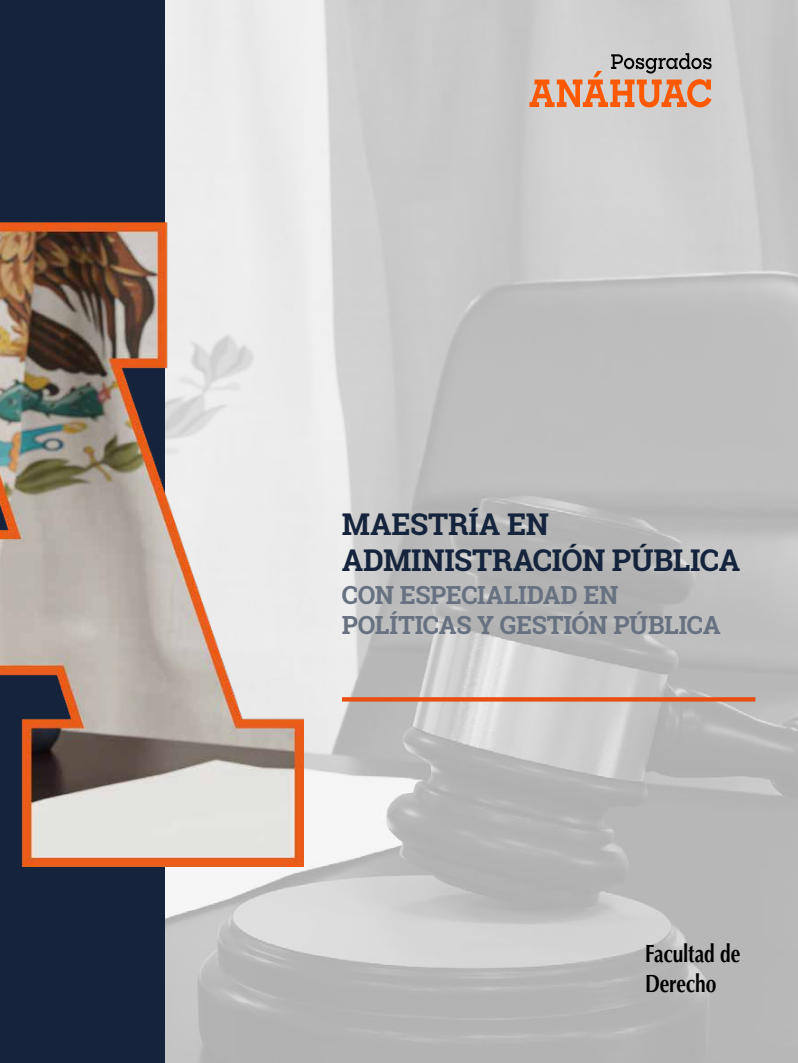
<style>
.page{position:relative;width:798px;height:1063px;background:#fff}
.page>*{position:absolute;margin:0;border:0;box-sizing:border-box;transform-origin:0 0}
.t1{font:700 30px/36px "Roboto Slab";letter-spacing:-.01em;color:#15243c}
.t2{font:700 25px/30px "Roboto Slab";letter-spacing:-.01em;color:#677180}
.t3{font:700 25px/30px "Optima";letter-spacing:-.01em;color:#000;scale:.77 1}
</style>
<div class="page">
<img style="left:165px;top:0;width:632px;height:1063px">
<div style="left:342px;top:697px;width:413px;height:5px;background:#e84e0f"></div>
<div style="left:0;top:0;width:165px;height:1063px;background:#15243c"></div>
<svg style="left:529px;top:53px;width:182px;height:54px;background:#d0a38b"></svg>
<img style="left:0;top:222px;width:303px;height:644px">
<p class="t1" style="left:342px;top:505px;width:400px">MAESTRÍA EN<br>ADMINISTRACIÓN PÚBLICA</p>
<p class="t2" style="left:342px;top:580px;width:380px">CON ESPECIALIDAD EN<br>POLÍTICAS Y GESTIÓN PÚBLICA</p>
<p class="t3" style="left:644px;top:939px;width:125px">Facultad de<br>Derecho</p>
</div>
